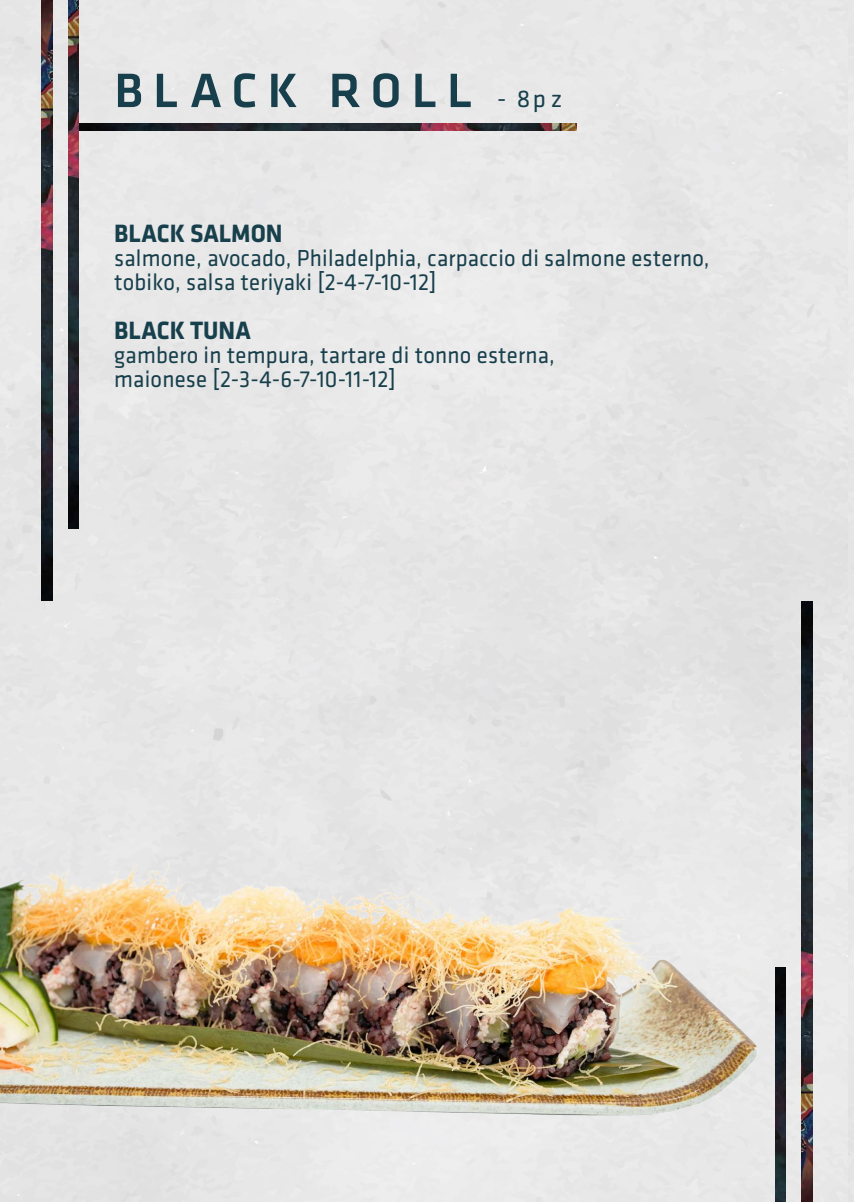
<style>
.page{position:relative;width:854px;height:1202px;background:#fff}
.page>*{position:absolute;margin:0;border:0;box-sizing:border-box;transform-origin:0 0}
.t1{font:500 50px "Klavika";letter-spacing:.2em;color:#173f4c}
.t2{font:700 26px "Klavika";color:#173f4c;scale:.95 1}
.t3{font:24px/24px "Klavika";letter-spacing:.01em;color:#173f4c;scale:.95 1}
.s1{font-weight:400;font-size:25px}
</style>
<div class="page">
<div style="left:0;top:0;width:853px;height:1202px;background:#e7e7e7"></div>
<img style="left:79px;top:123px;width:497px;height:7px">
<img style="left:42px;top:0;width:10px;height:601px">
<img style="left:68px;top:0;width:11px;height:529px">
<img style="left:801px;top:601px;width:11px;height:601px">
<img style="left:774px;top:967px;width:11px;height:235px">
<img style="left:0;top:716px;width:774px;height:480px">
<h1 class="t1" style="left:114px;top:63px;width:449px">BLACK ROLL <span class="s1">- 8pz</span></h1>
<p class="t2" style="left:114px;top:219px;width:179px">BLACK SALMON</p>
<p class="t3" style="left:114px;top:247px;width:628px">salmone, avocado, Philadelphia, carpaccio di salmone esterno, tobiko, salsa teriyaki [2-4-7-10-12]</p>
<p class="t2" style="left:114px;top:316px;width:145px">BLACK TUNA</p>
<p class="t3" style="left:114px;top:343px;width:465px">gambero in tempura, tartare di tonno esterna, maionese [2-3-4-6-7-10-11-12]</p>
</div>
